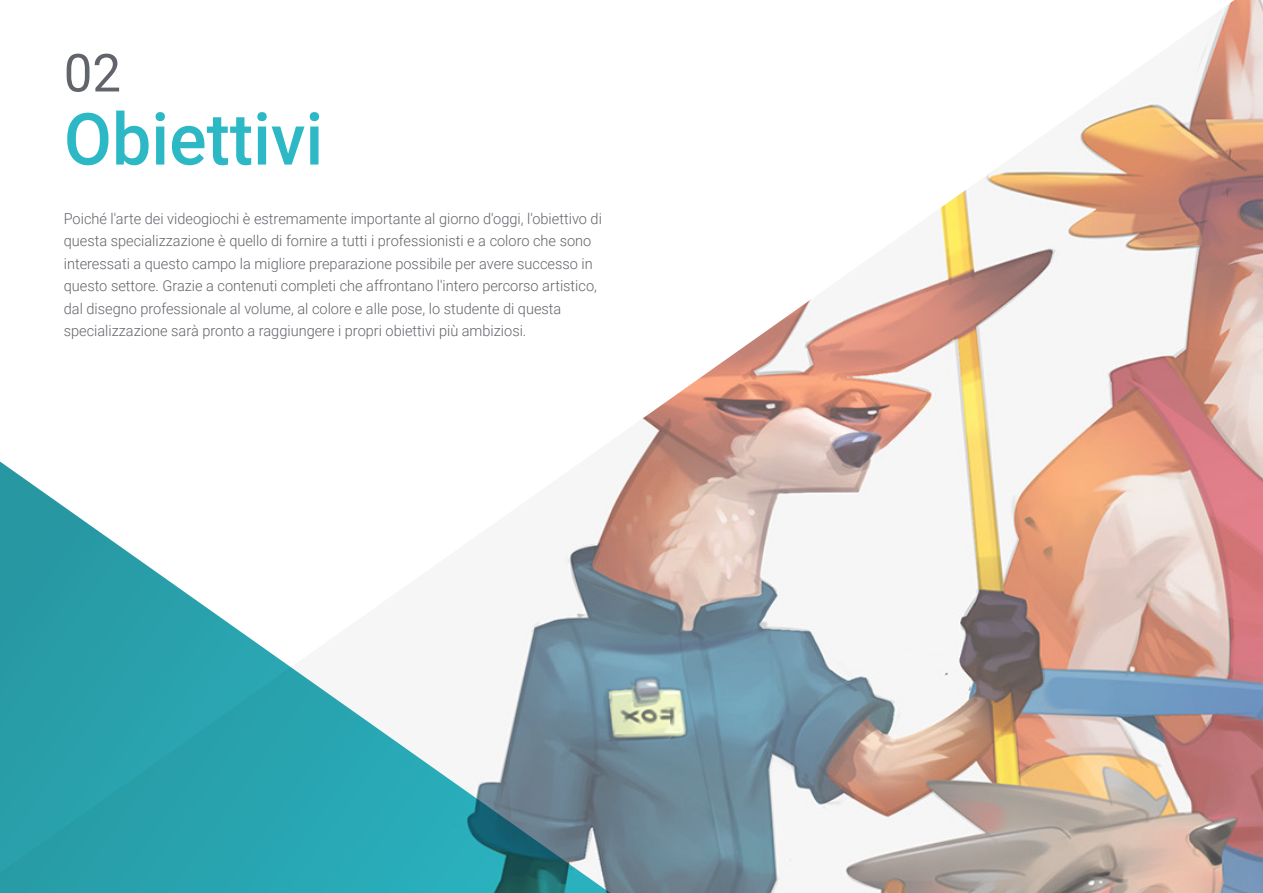
<style>
.page{position:relative;width:1263px;height:893px;background:#fff}
.page>*{position:absolute;margin:0;border:0;box-sizing:border-box;transform-origin:0 0}
.t1{font:500 72px "Roboto";color:#2db8c5}
.t2{font:52.5px "Roboto";color:#61646a}
.t3{font:300 15px/22.5px "Roboto";color:#61646a}
</style>
<div class="page">
<img style="left:636px;top:0;width:627px;height:893px">
<svg style="left:0;top:446px;width:640px;height:447px"></svg>
<h2 class="t2" style="left:64px;top:36px;width:59px">02</h2>
<h1 class="t1" style="left:64px;top:89px;width:261px">Obiettivi</h1>
<p class="t3" style="left:64px;top:207px;width:540px">Poiché l'arte dei videogiochi è estremamente importante al giorno d'oggi, l'obiettivo di questa specializzazione è quello di fornire a tutti i professionisti e a coloro che sono interessati a questo campo la migliore preparazione possibile per avere successo in questo settore. Grazie a contenuti completi che affrontano l'intero percorso artistico, dal disegno professionale al volume, al colore e alle pose, lo studente di questa specializzazione sarà pronto a raggiungere i propri obiettivi più ambiziosi.</p>
</div>
